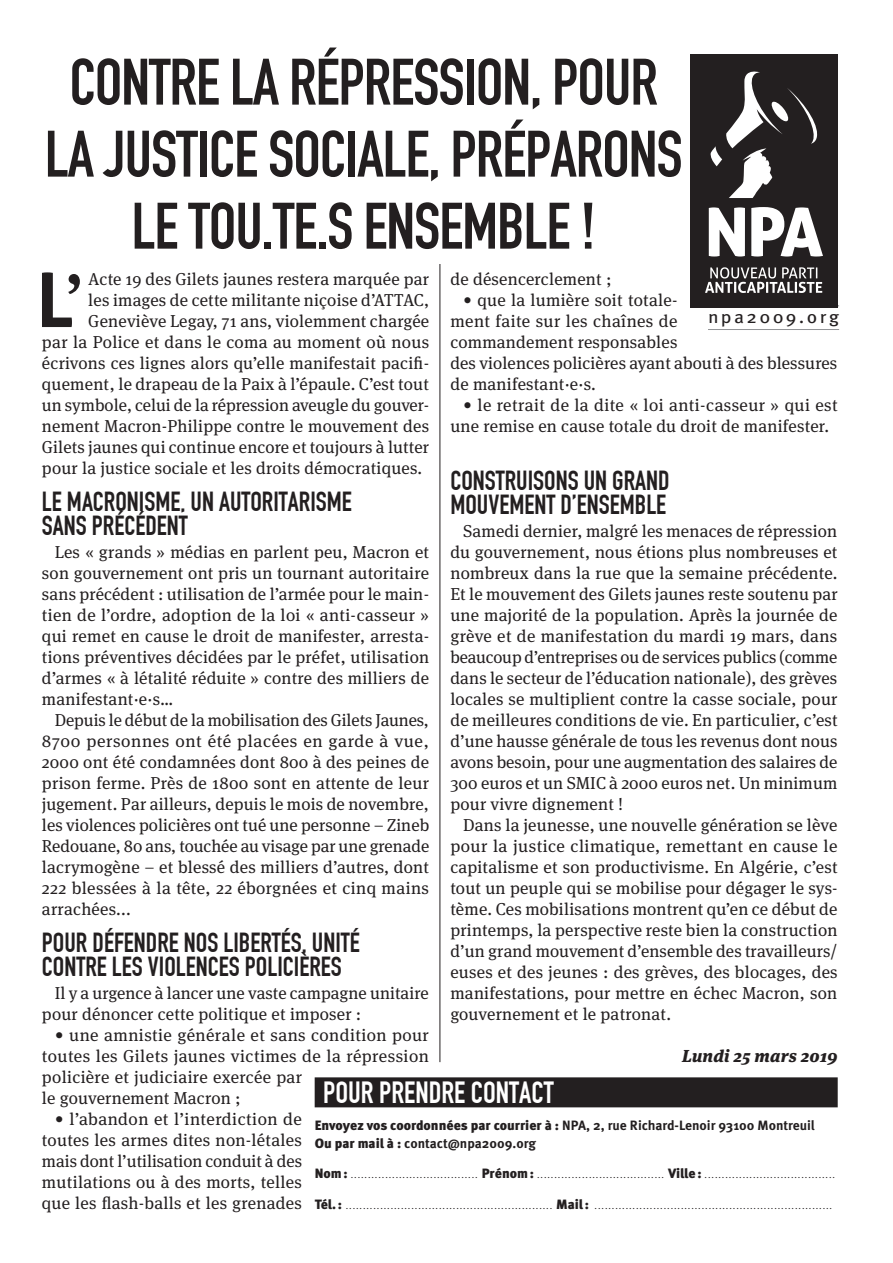
<style>
.page{position:relative;width:893px;height:1263px;background:#fff}
.page>*{position:absolute;margin:0;border:0;box-sizing:border-box;transform-origin:0 0}
.Texte_courant_lettri{font:700 75.3px "Aller";color:#231f20}
.Titre_noir{font:64.5px/72px "DIN Engschrift";letter-spacing:-.015em;color:#231f20;text-align:center}
.t1{font:30px "DIN Engschrift";color:#fff}
.Intertitre{font:27px/24px "DIN Engschrift";color:#231f20}
.t2{font:17.55px "Meta Pro";letter-spacing:.12em;color:#231f20;scale:1.1 1}
.Texte_courant{font:17.25px/21px "Meta Serif Pro";letter-spacing:.015em;color:#231f20;text-align:justify}
.Texte_courant_lettri-2{font:17.25px "Meta Serif Pro";letter-spacing:.01em;color:#231f20}
.Date{font:italic 900 17.25px "Meta Serif Pro";letter-spacing:.01em;color:#231f20}
.t3{font:700 13.5px "Meta Pro";color:#231f20}
.t4{font:9px "Meta Pro";color:#231f20}
.s1{font-family:"Meta Serif Pro";font-weight:400}
.s2{font-weight:900}
.s3{font-weight:900;font-size:13.5px}
</style>
<div class="page">
<hr style="left:440px;top:149px;width:1px;height:913px;background:#231f20">
<hr style="left:708px;top:305px;width:131px;height:1px;background:#939598">
<hr style="left:708px;top:329px;width:131px;height:1px;background:#939598">
<div style="left:690px;top:54px;width:148px;height:254px;background:#231f20"></div>
<svg style="left:710px;top:71px;width:108px;height:127px"></svg>
<svg style="left:709px;top:207px;width:36px;height:49px"></svg>
<svg style="left:751px;top:207px;width:72px;height:49px"></svg>
<svg style="left:705px;top:267px;width:117px;height:26px"></svg>
<div style="left:315px;top:1077px;width:523px;height:30px;background:#231f20"></div>
<p class="Titre_noir" style="left:45px;top:46px;width:639px">CONTRE LA RÉPRESSION, POUR<br>LA JUSTICE SOCIALE, PRÉPARONS<br>LE TOU.TE.S ENSEMBLE !</p>
<p class="Texte_courant_lettri" style="left:37px;top:254px;width:49px">L<span class="s1">’</span></p>
<p class="Texte_courant_lettri-2" style="left:88px;top:267px;width:342px">Acte 19 des Gilets jaunes restera marquée par</p>
<p class="Texte_courant" style="left:450px;top:268px;width:163px">de désencerclement ;</p>
<p class="Texte_courant" style="left:450px;top:289px;width:388px;text-align:left;text-indent:13px">• que la lumière soit totale-<br>ment faite sur les chaînes de<br>commandement responsables<br>des violences policières ayant abouti à des blessures de manifestant·e·s.</p>
<p class="Texte_courant" style="left:450px;top:394px;width:389px;text-indent:13px">• le retrait de la dite « loi anti-casseur » qui est une remise en cause totale du droit de manifester.</p>
<p class="Intertitre" style="left:450px;top:468px;width:221px">CONSTRUISONS UN GRAND<br>MOUVEMENT D’ENSEMBLE</p>
<p class="Texte_courant" style="left:450px;top:520px;width:389px;text-indent:13px">Samedi dernier, malgré les menaces de répression du gouvernement, nous étions plus nombreuses et nombreux dans la rue que la semaine précédente.<br>Et le mouvement des Gilets jaunes reste soutenu par une majorité de la population. Après la journée de grève et de manifestation du mardi 19 mars, dans beaucoup d’entreprises ou de services publics (comme dans le secteur de l’éducation nationale), des grèves locales se multiplient contre la casse sociale, pour de meilleures conditions de vie. En particulier, c’est d’une hausse générale de tous les revenus dont nous avons besoin, pour une augmentation des salaires de 300 euros et un SMIC à 2000 euros net. Un minimum pour vivre dignement !</p>
<p class="Texte_courant" style="left:450px;top:814px;width:389px;text-indent:13px">Dans la jeunesse, une nouvelle génération se lève pour la justice climatique, remettant en cause le capitalisme et son productivisme. En Algérie, c’est tout un peuple qui se mobilise pour dégager le sys&shy;tème. Ces mobilisations montrent qu’en ce début de printemps, la perspective reste bien la construction d’un grand mouvement d’ensemble des travailleurs/ euses et des jeunes : des grèves, des blocages, des manifestations, pour mettre en échec Macron, son gouvernement et le patronat.</p>
<p class="Date" style="left:682px;top:1042px;width:157px">Lundi 25 mars 2019</p>
<p class="Texte_courant_lettri-2" style="left:88px;top:288px;width:343px">les images de cette militante niçoise d’ATTAC,</p>
<p class="Texte_courant_lettri-2" style="left:88px;top:309px;width:342px">Geneviève Legay, 71 ans, violemment chargée</p>
<p class="Texte_courant_lettri-2" style="left:42px;top:330px;width:389px">par la Police et dans le coma au moment où nous</p>
<p class="Texte_courant_lettri-2" style="left:42px;top:351px;width:389px">écrivons ces lignes alors qu’elle manifestait pacifi-</p>
<p class="Texte_courant_lettri-2" style="left:42px;top:372px;width:388px">quement, le drapeau de la Paix à l’épaule. C’est tout</p>
<p class="Texte_courant_lettri-2" style="left:42px;top:393px;width:389px">un symbole, celui de la répression aveugle du gouver-</p>
<p class="Texte_courant_lettri-2" style="left:42px;top:414px;width:389px">nement Macron-Philippe contre le mouvement des</p>
<p class="Texte_courant_lettri-2" style="left:42px;top:435px;width:389px">Gilets jaunes qui continue encore et toujours à lutter</p>
<p class="Texte_courant_lettri-2" style="left:42px;top:456px;width:382px">pour la justice sociale et les droits démocratiques.</p>
<p class="Intertitre" style="left:42px;top:489px;width:311px">LE MACRONISME, UN AUTORITARISME<br>SANS PRÉCÉDENT</p>
<p class="Texte_courant" style="left:42px;top:541px;width:389px;text-indent:13px">Les « grands » médias en parlent peu, Macron et son gouvernement ont pris un tournant autoritaire sans précédent : utilisation de l’armée pour le main&shy;tien de l’ordre, adoption de la loi « anti-casseur » qui remet en cause le droit de manifester, arresta&shy;tions préventives décidées par le préfet, utilisation d’armes « à létalité réduite » contre des milliers de manifestant·e·s…</p>
<p class="Texte_courant" style="left:42px;top:709px;width:389px;text-indent:13px">Depuis le début de la mobilisation des Gilets Jaunes, 8700 personnes ont été placées en garde à vue, 2000 ont été condamnées dont 800 à des peines de prison ferme. Près de 1800 sont en attente de leur jugement. Par ailleurs, depuis le mois de novembre, les violences policières ont tué une personne – Zineb Redouane, 80 ans, touchée au visage par une grenade lacrymogène – et blessé des milliers d’autres, dont 222 blessées à la tête, 22 éborgnées et cinq mains arrachées...</p>
<p class="Intertitre" style="left:42px;top:930px;width:319px">POUR DÉFENDRE NOS LIBERTÉS, UNITÉ<br>CONTRE LES VIOLENCES POLICIÈRES</p>
<p class="Texte_courant" style="left:42px;top:982px;width:388px;text-indent:13px">Il y a urgence à lancer une vaste campagne unitaire pour dénoncer cette politique et imposer :</p>
<p class="Texte_courant" style="left:42px;top:1024px;width:388px;text-align:left;text-indent:13px">• une amnistie générale et sans condition pour toutes les Gilets jaunes victimes de la répression policière et judiciaire exercée par<br>le gouvernement Macron ;</p>
<p class="Texte_courant" style="left:42px;top:1108px;width:262px;text-indent:13px">• l’abandon et l’interdiction de toutes les armes dites non-létales mais dont l’utilisation conduit à des mutilations ou à des morts, telles que les flash-balls et les grenades</p>
<p class="t2" style="left:708px;top:306px;width:121px">npa2009.org</p>
<p class="t1" style="left:323px;top:1075px;width:232px">POUR PRENDRE CONTACT</p>
<p class="t3" style="left:315px;top:1116px;width:502px"><span class="s2">Envoyez vos coordonnées par courrier à :</span> NPA, 2, rue Richard-Lenoir 93100 Montreuil</p>
<p class="t3" style="left:315px;top:1134px;width:223px"><span class="s2">Ou par mail à :</span> contact@npa2009.org</p>
<p class="t4" style="left:315px;top:1169px;width:522px"><span class="s3">Nom:</span> ..................................... <span class="s3">Prénom:</span> ..................................... <span class="s3">Ville:</span> ......................................</p>
<p class="t4" style="left:315px;top:1200px;width:519px"><span class="s3">Tél.:</span> ............................................................ <span class="s3">Mail:</span> .....................................................................</p>
</div>
